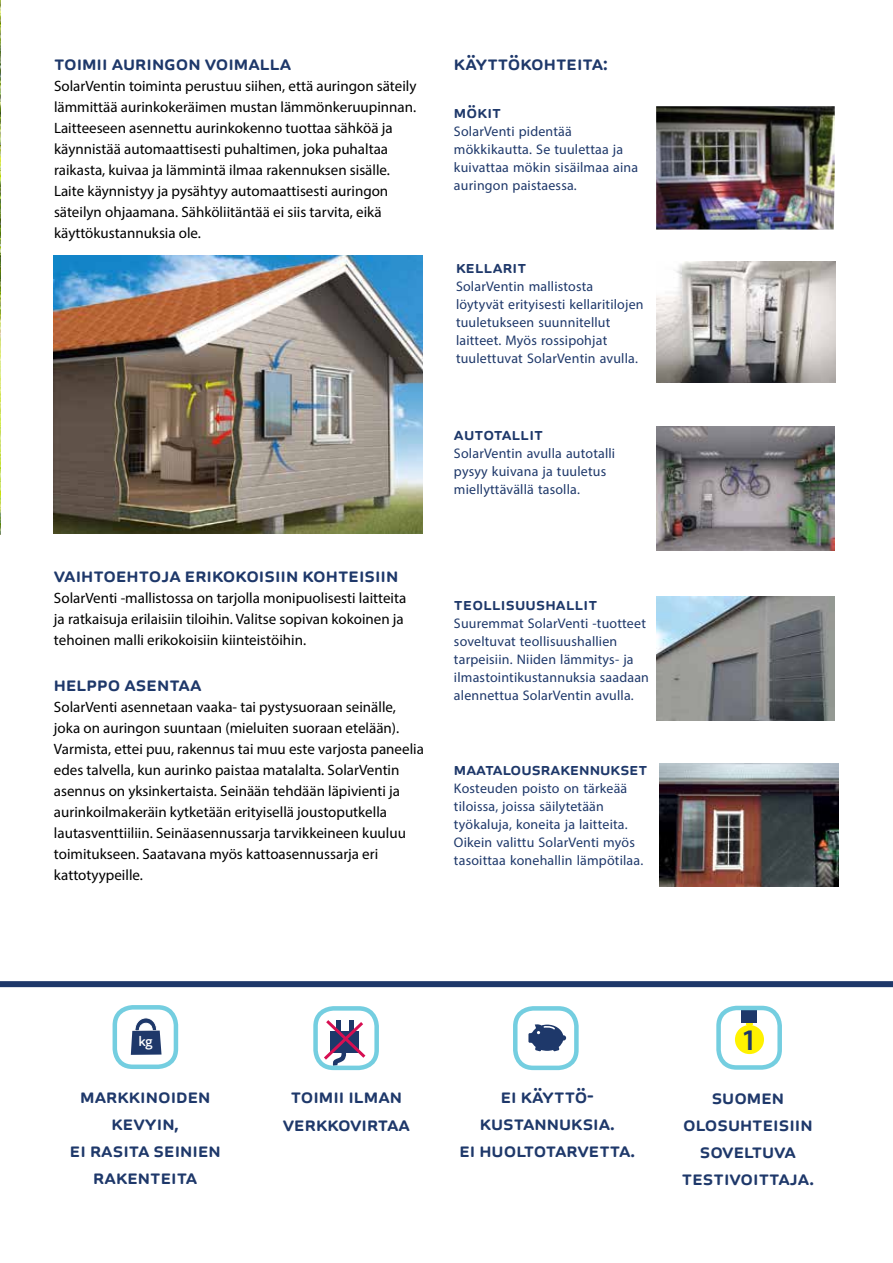
<style>
.page{position:relative;width:893px;height:1263px;background:#fff}
.page>*{position:absolute;margin:0;border:0;box-sizing:border-box;transform-origin:0 0}
.t1{font:600 30px "Myriad Pro";color:#1e386a}
.t2{font:500 21px/27px "Apex Rounded";color:#1e386a;text-align:center}
.t3{font:19.5px/18px "Myriad Arabic";letter-spacing:.01em;color:#1e386a}
.t4{font:500 18px "Apex Rounded";letter-spacing:.01em;color:#1e386a}
.t5{font:15px/21px "Myriad Pro";color:#000}
.t6{font:500 13.5px "Apex Rounded";color:#fff}
</style>
<div class="page">
<img style="left:54px;top:255px;width:368px;height:278px">
<svg style="left:131px;top:1018px;width:31px;height:37px"></svg>
<div style="left:0;top:981px;width:893px;height:6px;background:#1e386a"></div>
<img style="left:660px;top:763px;width:178px;height:124px">
<img style="left:656px;top:106px;width:179px;height:124px">
<img style="left:656px;top:597px;width:179px;height:123px">
<img style="left:657px;top:262px;width:178px;height:121px">
<img style="left:656px;top:427px;width:179px;height:123px">
<div style="left:113px;top:1005px;width:65px;height:64px;border:4px solid #74cee0;border-radius:18px"></div>
<div style="left:313px;top:1006px;width:66px;height:64px;border:4px solid #74cee0;border-radius:18px"></div>
<svg style="left:321px;top:1020px;width:48px;height:50px"></svg>
<img style="left:0;top:0;width:1px;height:535px">
<svg style="left:528px;top:1024px;width:38px;height:27px"></svg>
<div style="left:735px;top:1025px;width:29px;height:29px;background:#fff200;border-radius:50%"></div>
<svg style="left:746px;top:1022px;width:7px;height:4px"></svg>
<div style="left:742px;top:1007px;width:15px;height:15px;background:#1e386a"></div>
<div style="left:716px;top:1006px;width:66px;height:64px;border:4px solid #74cee0;border-radius:18px"></div>
<div style="left:513px;top:1006px;width:66px;height:64px;border:4px solid #74cee0;border-radius:18px"></div>
<h2 class="t2" style="left:54px;top:49px;width:239px">toimii auringon voimalla</h2>
<h2 class="t2" style="left:454px;top:49px;width:155px">käyttökohteita:</h2>
<p class="t5" style="left:54px;top:75px;width:364px">SolarVentin toiminta perustuu siihen, että auringon säteily lämmittää aurinkokeräimen mustan lämmönkeruupinnan.<br>Laitteeseen asennettu aurinkokenno tuottaa sähköä ja käynnistää automaattisesti puhaltimen, joka puhaltaa raikasta, kuivaa ja lämmintä ilmaa rakennuksen sisälle.<br>Laite käynnistyy ja pysähtyy automaattisesti auringon säteilyn ohjaamana. Sähköliitäntää ei siis tarvita, eikä käyttökustannuksia ole.</p>
<p class="t4" style="left:454px;top:101px;width:49px">mökit</p>
<h3 class="t3" style="left:454px;top:122px;width:186px">SolarVenti pidentää mökkikautta. Se tuulettaa ja kuivattaa mökin sisäilmaa aina auringon paistaessa.</h3>
<p class="t4" style="left:456px;top:256px;width:72px">kellarit</p>
<h3 class="t3" style="left:456px;top:277px;width:189px">SolarVentin mallistosta löytyvät erityisesti kellaritilojen tuuletukseen suunnitellut laitteet. Myös rossipohjat tuulettuvat SolarVentin avulla.</h3>
<h2 class="t2" style="left:54px;top:561px;width:346px">vaihtoehtoja erikokoisiin kohteisiin</h2>
<p class="t5" style="left:54px;top:587px;width:354px">SolarVenti -mallistossa on tarjolla monipuolisesti laitteita ja ratkaisuja erilaisiin tiloihin. Valitse sopivan kokoinen ja tehoinen malli erikokoisiin kiinteistöihin.</p>
<h2 class="t2" style="left:54px;top:671px;width:149px">helppo asentaa</h2>
<p class="t5" style="left:54px;top:696px;width:371px">SolarVenti asennetaan vaaka- tai pystysuoraan seinälle, joka on auringon suuntaan (mieluiten suoraan etelään).<br>Varmista, ettei puu, rakennus tai muu este varjosta paneelia edes talvella, kun aurinko paistaa matalalta. SolarVentin asennus on yksinkertaista. Seinään tehdään läpivienti ja aurinkoilmakeräin kytketään erityisellä joustoputkella lautasventtiiliin. Seinäasennussarja tarvikkeineen kuuluu toimitukseen. Saatavana myös kattoasennussarja eri kattotyypeille.</p>
<p class="t4" style="left:454px;top:423px;width:91px">autotallit</p>
<h3 class="t3" style="left:454px;top:445px;width:163px">SolarVentin avulla autotalli pysyy kuivana ja tuuletus miellyttävällä tasolla.</h3>
<p class="t4" style="left:454px;top:593px;width:145px">teollisuushallit</p>
<h3 class="t3" style="left:454px;top:615px;width:196px">Suuremmat SolarVenti -tuotteet soveltuvat teollisuushallien tarpeisiin. Niiden lämmitys- ja ilmastointikustannuksia saadaan alennettua SolarVentin avulla.</h3>
<p class="t4" style="left:454px;top:758px;width:195px">maatalousrakennukset</p>
<h3 class="t3" style="left:454px;top:779px;width:191px">Kosteuden poisto on tärkeää tiloissa, joissa säilytetään työkaluja, koneita ja laitteita.<br>Oikein valittu SolarVenti myös tasoittaa konehallin lämpötilaa.</h3>
<p class="t6" style="left:139px;top:1034px;width:15px">kg</p>
<h2 class="t2" style="left:70px;top:1083px;width:152px">markkinoiden kevyin,<br>ei rasita seinien rakenteita</h2>
<h2 class="t2" style="left:283px;top:1083px;width:129px">toimii ilman verkkovirtaa</h2>
<h2 class="t2" style="left:459px;top:1082px;width:177px">ei käyttö&shy;kustannuksia.<br>ei huoltotarvetta.</h2>
<h1 class="t1" style="left:741px;top:1021px;width:18px">1</h1>
<h2 class="t2" style="left:682px;top:1083px;width:134px">suomen olosuhteisiin soveltuva testivoittaja.</h2>
</div>
